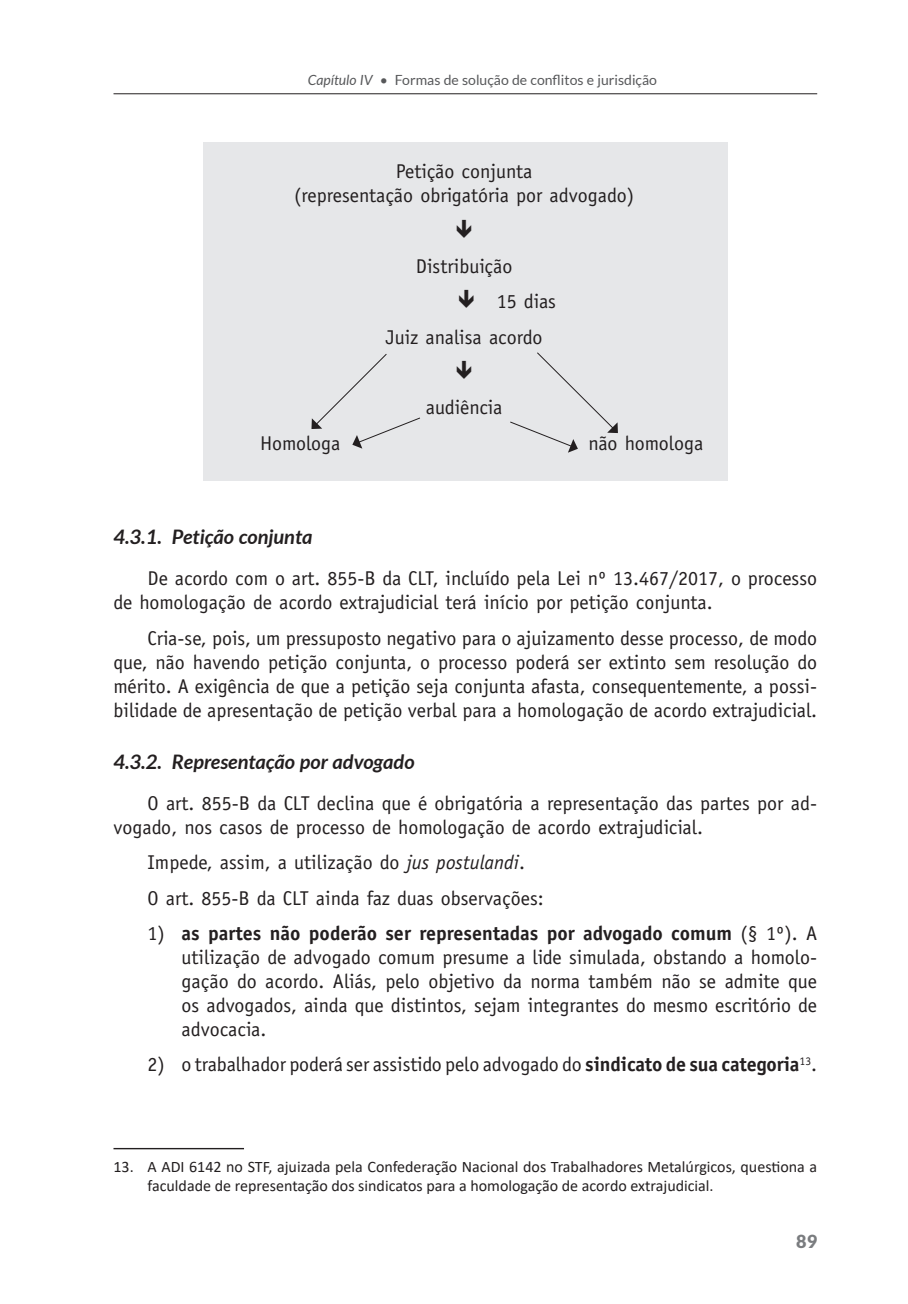
<style>
.page{position:relative;width:908px;height:1304px;background:#fff}
.page>*{position:absolute;margin:0;border:0;box-sizing:border-box;transform-origin:0 0}
.t{font:20px/24px "Officina Sans Std";color:#231f20}
.t_letra{font:20px/24px "Officina Sans Std";letter-spacing:-.005em;color:#231f20;text-align:justify}
.TEXTO{font:20px/24px "Officina Sans Std";color:#231f20;text-align:center}
.tit_3{font:italic 700 20px "Lato";color:#231f20}
.t1{font:900 18px "Lato";color:#7a7c7f}
.RODAPÉ{font:16px/19px "Calibri";color:#231f20}
.t2{font:14px "Lato";color:#57585a}
.s1{font-style:italic}
.s2{font-weight:700}
</style>
<div class="page">
<hr style="left:113px;top:93px;width:703px;height:1px;background:#231f20">
<div style="left:203px;top:142px;width:524px;height:338px;background:#e6e7e9"></div>
<svg style="left:311px;top:354px;width:109px;height:95px"></svg>
<svg style="left:510px;top:352px;width:107px;height:101px"></svg>
<hr style="left:113px;top:1148px;width:131px;height:1px;background:#231f20">
<p class="t2" style="left:307px;top:72px;width:350px"><span class="s1">Capítulo IV</span> • Formas de solução de conflitos e jurisdição</p>
<p class="TEXTO" style="left:294px;top:160px;width:341px">Petição conjunta<br>(representação obrigatória por advogado)</p>
<p class="TEXTO" style="left:416px;top:254px;width:98px">Distribuição</p>
<p class="TEXTO" style="left:496px;top:290px;width:61px">15 dias</p>
<p class="TEXTO" style="left:385px;top:325px;width:158px">Juiz analisa acordo</p>
<p class="TEXTO" style="left:426px;top:396px;width:78px">audiência</p>
<p class="TEXTO" style="left:260px;top:431px;width:82px">Homologa</p>
<p class="TEXTO" style="left:588px;top:431px;width:116px">não homologa</p>
<p class="tit_3" style="left:113px;top:525px;width:200px">4.3.1. Petição conjunta</p>
<p class="t" style="left:113px;top:566px;width:705px;text-indent:34px">De acordo com o art. 855-B da CLT, incluído pela Lei nº 13.467/2017, o processo de homologação de acordo extrajudicial terá início por petição conjunta.</p>
<p class="t" style="left:113px;top:626px;width:705px;text-align:justify;text-indent:34px">Cria-se, pois, um pressuposto negativo para o ajuizamento desse processo, de modo que, não havendo petição conjunta, o processo poderá ser extinto sem resolução do mérito. A exigência de que a petição seja conjunta afasta, consequentemente, a possi&shy;bilidade de apresentação de petição verbal para a homologação de acordo extrajudicial.</p>
<p class="tit_3" style="left:113px;top:750px;width:302px">4.3.2. Representação por advogado</p>
<p class="t" style="left:113px;top:791px;width:704px;text-indent:34px">O art. 855-B da CLT declina que é obrigatória a representação das partes por ad&shy;vogado, nos casos de processo de homologação de acordo extrajudicial.</p>
<p class="t" style="left:147px;top:850px;width:379px">Impede, assim, a utilização do <span class="s1">jus postulandi</span>.</p>
<p class="t" style="left:147px;top:886px;width:397px">O art. 855-B da CLT ainda faz duas observações:</p>
<p class="t_letra" style="left:181px;top:921px;width:637px;text-indent:-34px">1) <span class="s2">as partes não poderão ser representadas por advogado comum</span> (§ 1º). A utilização de advogado comum presume a lide simulada, obstando a homolo&shy;gação do acordo. Aliás, pelo objetivo da norma também não se admite que os advogados, ainda que distintos, sejam integrantes do mesmo escritório de advocacia.</p>
<p class="t_letra" style="left:147px;top:1052px;width:670px">2) o trabalhador poderá ser assistido pelo advogado do <span class="s2">sindicato de sua categoria</span><sup>13</sup>.</p>
<p class="RODAPÉ" style="left:147px;top:1156px;width:670px;text-indent:-34px">13. A ADI 6142 no STF, ajuizada pela Confederação Nacional dos Trabalhadores Metalúrgicos, questiona a faculdade de representação dos sindicatos para a homologação de acordo extrajudicial.</p>
<p class="t1" style="left:796px;top:1231px;width:22px">89</p>
</div>
